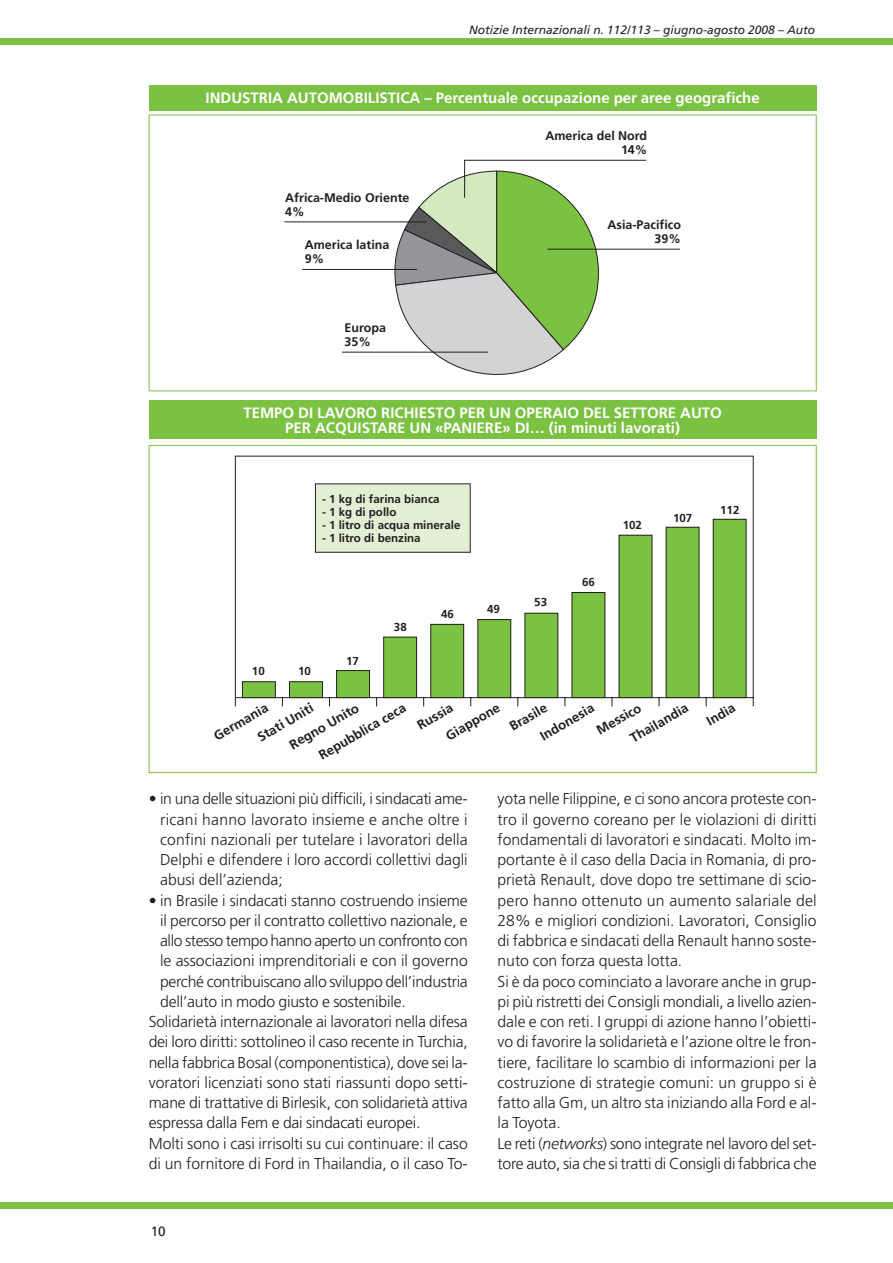
<style>
.page{position:relative;width:893px;height:1263px;background:#fff}
.page>*{position:absolute;margin:0;border:0;box-sizing:border-box;transform-origin:0 0}
.t1{font:300 15.75px/20.2px "Frutiger";color:#231f20;text-align:justify}
.t2{font:300 15.75px "Frutiger";letter-spacing:-.025em;color:#231f20}
.t3{font:700 15px/15px "Frutiger";color:#fff;text-align:center}
.t4{font:13.5px "Frutiger";color:#231f20}
.t5{font:700 13.2px "Frutiger";color:#231f20}
.t6{font:700 12.45px/14.1px "Frutiger";color:#231f20}
.t7{font:italic 12px "Frutiger";color:#231f20}
.t8{font:700 11.55px "Frutiger";color:#231f20}
.s1{font-style:italic}
</style>
<div class="page">
<div style="left:0;top:1202px;width:892px;height:6px;background:#7bc142"></div>
<div style="left:0;top:38px;width:892px;height:7px;background:#7bc142"></div>
<div style="left:149px;top:85px;width:667px;height:26px;background:#7bc142"></div>
<svg style="left:433px;top:353px;width:127px;height:22px"></svg>
<svg style="left:284px;top:160px;width:396px;height:193px"></svg>
<div style="left:149px;top:400px;width:667px;height:39px;background:#7bc142"></div>
<svg style="left:234px;top:456px;width:519px;height:251px"></svg>
<div style="left:242px;top:682px;width:33px;height:16px;background:#7bc142"></div>
<div style="left:242px;top:682px;width:33px;height:16px;border:1px solid #231f20"></div>
<div style="left:289px;top:682px;width:33px;height:16px;background:#7bc142"></div>
<div style="left:289px;top:682px;width:33px;height:16px;border:1px solid #231f20"></div>
<div style="left:336px;top:671px;width:33px;height:27px;background:#7bc142"></div>
<div style="left:336px;top:670px;width:34px;height:28px;border:1px solid #231f20"></div>
<div style="left:383px;top:637px;width:33px;height:61px;background:#7bc142"></div>
<div style="left:383px;top:637px;width:34px;height:61px;border:1px solid #231f20"></div>
<div style="left:431px;top:624px;width:32px;height:74px;background:#7bc142"></div>
<div style="left:430px;top:624px;width:34px;height:74px;border:1px solid #231f20"></div>
<div style="left:478px;top:620px;width:32px;height:78px;background:#7bc142"></div>
<div style="left:477px;top:619px;width:34px;height:79px;border:1px solid #231f20"></div>
<div style="left:525px;top:613px;width:33px;height:85px;background:#7bc142"></div>
<div style="left:524px;top:613px;width:34px;height:85px;border:1px solid #231f20"></div>
<div style="left:572px;top:593px;width:33px;height:105px;background:#7bc142"></div>
<div style="left:619px;top:535px;width:33px;height:163px;background:#7bc142"></div>
<div style="left:666px;top:527px;width:33px;height:171px;background:#7bc142"></div>
<div style="left:666px;top:527px;width:33px;height:171px;border:1px solid #231f20"></div>
<div style="left:713px;top:519px;width:33px;height:179px;background:#7bc142"></div>
<div style="left:713px;top:519px;width:33px;height:179px;border:1px solid #231f20"></div>
<div style="left:315px;top:484px;width:155px;height:68px;background:#e2efd4"></div>
<div style="left:315px;top:483px;width:155px;height:70px;border:1px solid #231f20"></div>
<p class="t7" style="left:469px;top:25px;width:348px">Notizie Internazionali n. 112/113 – giugno-agosto 2008 – Auto</p>
<p class="t3" style="left:205px;top:91px;width:555px">INDUSTRIA AUTOMOBILISTICA – Percentuale occupazione per aree geografiche</p>
<p class="t6" style="left:285px;top:191px;width:126px">Africa-Medio Oriente<br>4%</p>
<p class="t6" style="left:305px;top:239px;width:86px">America latina<br>9%</p>
<p class="t6" style="left:344px;top:321px;width:43px">Europa<br>35%</p>
<p class="t6" style="left:545px;top:130px;width:103px;text-align:right">America del Nord<br>14%</p>
<p class="t6" style="left:607px;top:218px;width:75px;text-align:right">Asia-Pacifico<br>39%</p>
<p class="t3" style="left:243px;top:406px;width:480px">TEMPO DI LAVORO RICHIESTO PER UN OPERAIO DEL SETTORE AUTO<br>PER ACQUISTARE UN «PANIERE» DI… (in minuti lavorati)</p>
<p class="t8" style="left:322px;top:494px;width:119px">- 1 kg di farina bianca</p>
<p class="t8" style="left:322px;top:507px;width:76px">- 1 kg di pollo</p>
<p class="t8" style="left:322px;top:520px;width:140px">- 1 litro di acqua minerale</p>
<p class="t8" style="left:322px;top:534px;width:100px">- 1 litro di benzina</p>
<p class="t8" style="left:252px;top:667px;width:14px">10</p>
<p class="t8" style="left:298px;top:667px;width:14px">10</p>
<p class="t8" style="left:346px;top:656px;width:14px">17</p>
<p class="t8" style="left:394px;top:622px;width:14px">38</p>
<p class="t8" style="left:441px;top:609px;width:14px">46</p>
<p class="t8" style="left:487px;top:604px;width:14px">49</p>
<p class="t8" style="left:534px;top:597px;width:14px">53</p>
<p class="t8" style="left:582px;top:578px;width:14px">66</p>
<p class="t8" style="left:622px;top:520px;width:21px">102</p>
<p class="t8" style="left:673px;top:513px;width:21px">107</p>
<p class="t8" style="left:720px;top:505px;width:21px">112</p>
<p class="t5" style="left:256px;top:733px;width:64px;rotate:-30deg">Stati Uniti</p>
<p class="t5" style="left:288px;top:741px;width:79px;rotate:-30deg">Regno Unito</p>
<p class="t5" style="left:538px;top:732px;width:62px;rotate:-30deg">Indonesia</p>
<p class="t5" style="left:595px;top:727px;width:51px;rotate:-30deg">Messico</p>
<p class="t5" style="left:444px;top:732px;width:62px;rotate:-30deg">Giappone</p>
<p class="t5" style="left:508px;top:723px;width:43px;rotate:-30deg">Brasile</p>
<p class="t5" style="left:317px;top:751px;width:100px;rotate:-30deg">Repubblica ceca</p>
<p class="t5" style="left:415px;top:722px;width:40px;rotate:-30deg">Russia</p>
<p class="t5" style="left:628px;top:734px;width:66px;rotate:-30deg">Thailandia</p>
<p class="t5" style="left:705px;top:717px;width:32px;rotate:-30deg">India</p>
<p class="t5" style="left:212px;top:732px;width:62px;rotate:-30deg">Germania</p>
<p class="t1" style="left:160px;top:790px;width:309px;text-indent:-11px">• in una delle situazioni più difficili, i sindacati ame&shy;ricani hanno lavorato insieme e anche oltre i confini nazionali per tutelare i lavoratori della Delphi e difendere i loro accordi collettivi dagli abusi dell’azienda;</p>
<p class="t1" style="left:149px;top:891px;width:320px">• in Brasile i sindacati stanno costruendo insieme</p>
<p class="t1" style="left:160px;top:911px;width:309px">il percorso per il contratto collettivo nazionale, e</p>
<p class="t2" style="left:160px;top:934px;width:309px">allo stesso tempo hanno aperto un confronto con</p>
<p class="t1" style="left:160px;top:952px;width:309px">le associazioni imprenditoriali e con il governo</p>
<p class="t1" style="left:160px;top:972px;width:309px">perché contribuiscano allo sviluppo dell’industria</p>
<p class="t1" style="left:160px;top:992px;width:247px">dell’auto in modo giusto e sostenibile.</p>
<p class="t1" style="left:149px;top:1013px;width:320px">Solidarietà internazionale ai lavoratori nella difesa</p>
<p class="t1" style="left:149px;top:1033px;width:320px">dei loro diritti: sottolineo il caso recente in Turchia,</p>
<p class="t1" style="left:149px;top:1053px;width:320px">nella fabbrica Bosal (componentistica), dove sei la-</p>
<p class="t1" style="left:149px;top:1073px;width:320px">voratori licenziati sono stati riassunti dopo setti-</p>
<p class="t1" style="left:149px;top:1094px;width:320px">mane di trattative di Birlesik, con solidarietà attiva</p>
<p class="t1" style="left:149px;top:1114px;width:273px">espressa dalla Fem e dai sindacati europei.</p>
<p class="t1" style="left:149px;top:1134px;width:320px">Molti sono i casi irrisolti su cui continuare: il caso</p>
<p class="t1" style="left:149px;top:1154px;width:320px">di un fornitore di Ford in Thailandia, o il caso To-</p>
<p class="t4" style="left:151px;top:1226px;width:17px">10</p>
<p class="t1" style="left:497px;top:790px;width:320px;text-align:left">yota nelle Filippine, e ci sono ancora proteste con&shy;tro il governo coreano per le violazioni di diritti fondamentali di lavoratori e sindacati. Molto im&shy;portante è il caso della Dacia in Romania, di pro&shy;prietà Renault, dove dopo tre settimane di scio&shy;pero hanno ottenuto un aumento salariale del 28% e migliori condizioni. Lavoratori, Consiglio di fabbrica e sindacati della Renault hanno soste&shy;nuto con forza questa lotta.<br>Si è da poco cominciato a lavorare anche in grup&shy;pi più ristretti dei Consigli mondiali, a livello azien&shy;dale e con reti. I gruppi di azione hanno l’obietti&shy;vo di favorire la solidarietà e l’azione oltre le fron&shy;tiere, facilitare lo scambio di informazioni per la costruzione di strategie comuni: un gruppo si è fatto alla Gm, un altro sta iniziando alla Ford e al&shy;la Toyota.<br>Le reti (<span class="s1">networks</span>) sono integrate nel lavoro del set&shy;tore auto, sia che si tratti di Consigli di fabbrica che</p>
</div>
